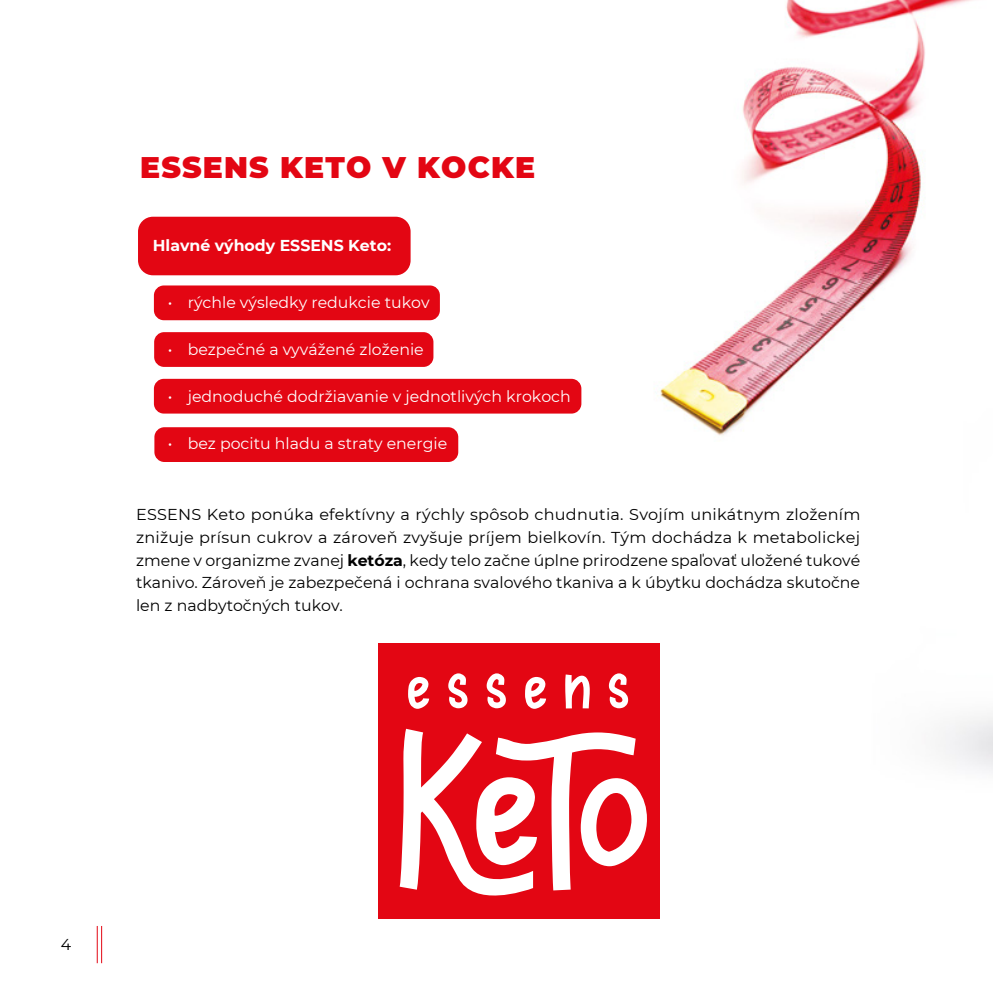
<style>
.page{position:relative;width:993px;height:993px;background:#fff}
.page>*{position:absolute;margin:0;border:0;box-sizing:border-box;transform-origin:0 0}
.t1{font:900 29.75px "Montserrat";letter-spacing:.04em;color:#e30613}
.t2{font:15.75px/22.8px "Montserrat";color:#000;text-align:justify}
.t3{font:15.75px "Montserrat";color:#fff}
.t4{font:700 15.75px "Montserrat";color:#fff}
.s1{font-weight:700}
</style>
<div class="page">
<img style="left:96px;top:0;width:896px;height:964px">
<div style="left:378px;top:642px;width:282px;height:276px;background:#e30613"></div>
<svg style="left:408px;top:676px;width:21px;height:32px"></svg>
<svg style="left:448px;top:673px;width:19px;height:35px"></svg>
<svg style="left:486px;top:673px;width:19px;height:35px"></svg>
<svg style="left:525px;top:676px;width:21px;height:32px"></svg>
<svg style="left:565px;top:674px;width:24px;height:34px"></svg>
<svg style="left:608px;top:673px;width:20px;height:35px"></svg>
<svg style="left:399px;top:728px;width:247px;height:168px"></svg>
<div style="left:138px;top:217px;width:272px;height:58px;background:#e30613;border-radius:15px"></div>
<div style="left:154px;top:285px;width:286px;height:35px;background:#e30613;border-radius:10px"></div>
<div style="left:154px;top:332px;width:279px;height:35px;background:#e30613;border-radius:10px"></div>
<div style="left:154px;top:378px;width:427px;height:35px;background:#e30613;border-radius:10px"></div>
<div style="left:154px;top:427px;width:304px;height:35px;background:#e30613;border-radius:10px"></div>
<hr style="left:101px;top:925px;width:1px;height:37px;background:#e30613">
<hr style="left:97px;top:925px;width:1px;height:37px;background:#e30613">
<h1 class="t1" style="left:140px;top:145px;width:396px">ESSENS KETO V KOCKE</h1>
<p class="t4" style="left:153px;top:234px;width:240px">Hlavné výhody ESSENS Keto:</p>
<p class="t3" style="left:168px;top:291px;width:263px">• rýchle výsledky redukcie tukov</p>
<p class="t3" style="left:168px;top:338px;width:257px">• bezpečné a vyvážené zloženie</p>
<p class="t3" style="left:168px;top:385px;width:404px">• jednoduché dodržiavanie v jednotlivých krokoch</p>
<p class="t3" style="left:168px;top:432px;width:281px">• bez pocitu hladu a straty energie</p>
<p class="t2" style="left:136px;top:502px;width:725px">ESSENS Keto ponúka efektívny a rýchly spôsob chudnutia. Svojím unikátnym zložením znižuje prísun cukrov a zároveň zvyšuje príjem bielkovín. Tým dochádza k metabolickej zmene v organizme zvanej <span class="s1">ketóza</span>, kedy telo začne úplne prirodzene spaľovať uložené tukové tkanivo. Zároveň je zabezpečená i ochrana svalového tkaniva a k úbytku dochádza skutočne len z nadbytočných tukov.</p>
<p class="t2" style="left:61px;top:932px;width:12px">4</p>
</div>
